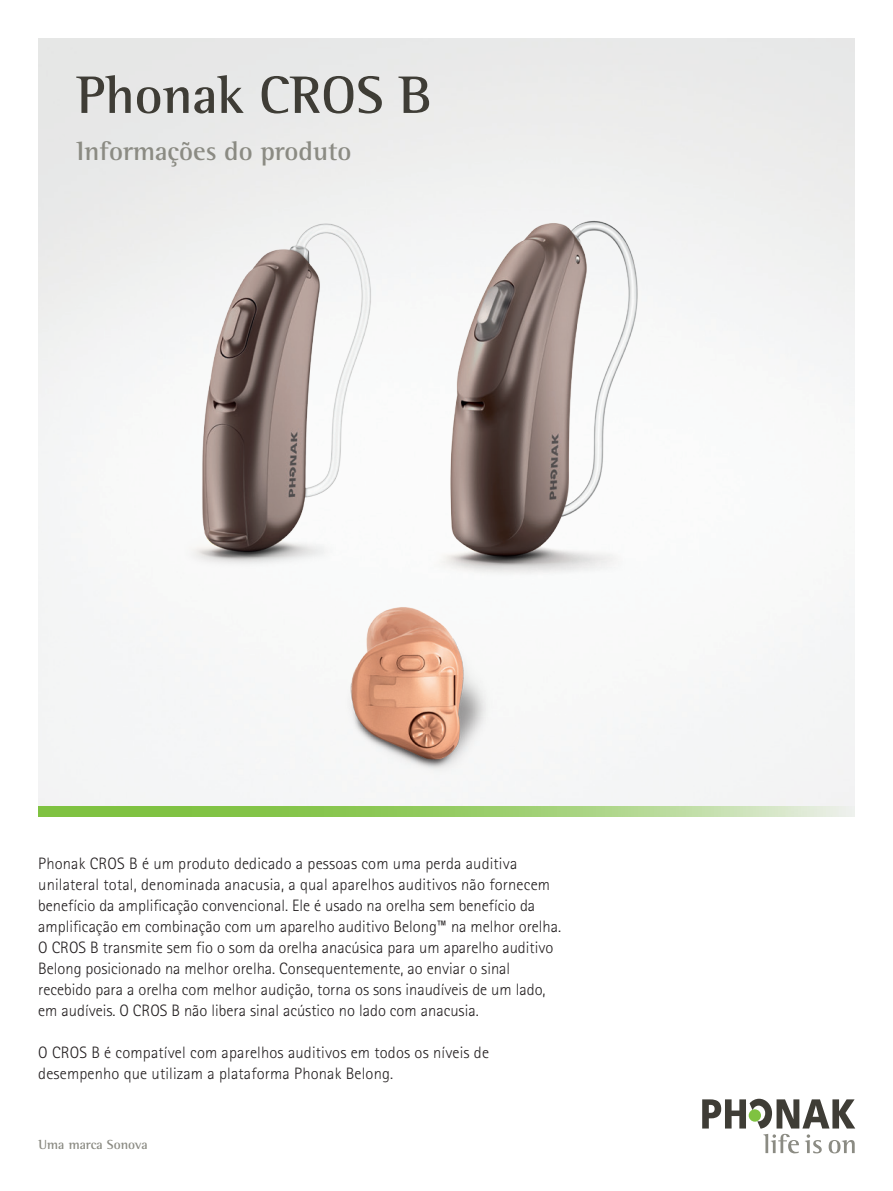
<style>
.page{position:relative;width:893px;height:1191px;background:#fff}
.page>*{position:absolute;margin:0;border:0;box-sizing:border-box;transform-origin:0 0}
.t1{font:700 54px "Rotis Semi Serif Pro";color:#3f3d36}
.t2{font:700 27px "Rotis Semi Serif Pro";color:#8b8b83}
.t3{font:300 16.5px/21px "Rotis Sans Serif Pro";color:#231f20}
.t4{font:700 13.5px "Rotis Semi Serif Pro";color:#8b8b83}
</style>
<div class="page">
<img style="left:332px;top:191px;width:490px;height:421px">
<img style="left:102px;top:211px;width:464px;height:399px">
<img style="left:310px;top:555px;width:321px;height:262px">
<svg style="left:702px;top:1098px;width:153px;height:55px"></svg>
<svg style="left:38px;top:806px;width:817px;height:10px"></svg>
<h1 class="t1" style="left:77px;top:62px;width:357px">Phonak CROS B</h1>
<h2 class="t2" style="left:77px;top:134px;width:276px">Informações do produto</h2>
<p class="t3" style="left:38px;top:853px;width:524px">Phonak CROS B é um produto dedicado a pessoas com uma perda auditiva unilateral total, denominada anacusia, a qual aparelhos auditivos não fornecem benefício da amplificação convencional. Ele é usado na orelha sem benefício da amplificação em combinação com um aparelho auditivo Belong™ na melhor orelha.<br>O CROS B transmite sem fio o som da orelha anacúsica para um aparelho auditivo Belong posicionado na melhor orelha. Consequentemente, ao enviar o sinal recebido para a orelha com melhor audição, torna os sons inaudíveis de um lado, em audíveis. O CROS B não libera sinal acústico no lado com anacusia.</p>
<p class="t3" style="left:38px;top:1042px;width:452px">O CROS B é compatível com aparelhos auditivos em todos os níveis de desempenho que utilizam a plataforma Phonak Belong.</p>
<p class="t4" style="left:38px;top:1135px;width:111px">Uma marca Sonova</p>
</div>
